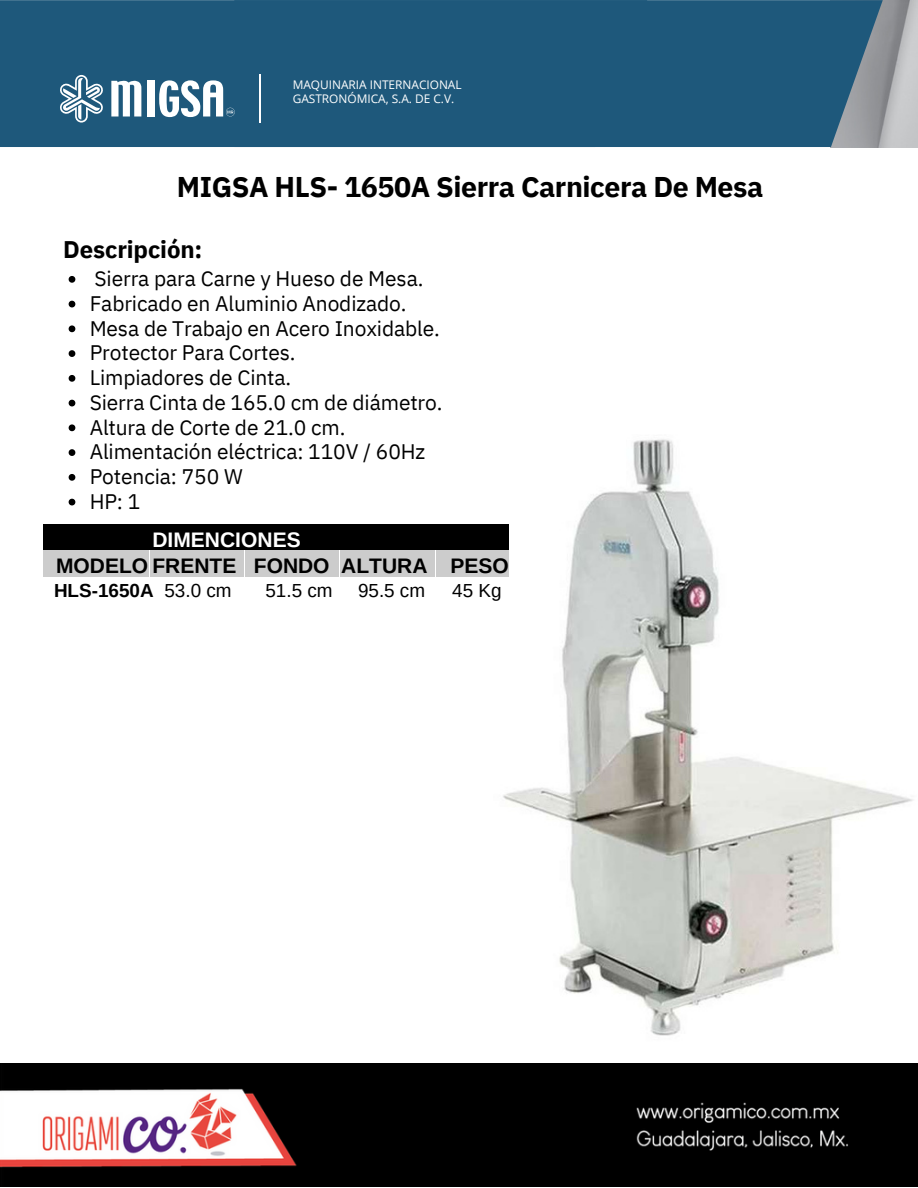
<style>
.page{position:relative;width:918px;height:1188px;background:#fff}
.page>*{position:absolute;margin:0;border:0;box-sizing:border-box;transform-origin:0 0}
.t1{font:700 28.5px "IBM Plex Sans";letter-spacing:-.015em;color:#000}
.t2{font:700 24px "IBM Plex Sans";letter-spacing:-.005em;color:#000}
.t3{font:21px "IBM Plex Sans";letter-spacing:-.005em;color:#000}
.t4{font:700 21px "Arimo";color:#000}
.t5{font:700 21px "Arimo";color:#fff}
.t6{font:18.9px "Arimo";color:#000}
.t7{font:700 18.9px "Arimo";color:#000}
.t8{font:11.85px/14.5px "Open Sans";color:#fff}
</style>
<div class="page">
<img style="left:493px;top:439px;width:420px;height:597px">
<div style="left:43px;top:525px;width:467px;height:25px;background:#000"></div>
<div style="left:43px;top:550px;width:105px;height:27px;background:#ccc"></div>
<div style="left:149px;top:550px;width:95px;height:27px;background:#ccc"></div>
<div style="left:245px;top:550px;width:95px;height:27px;background:#ccc"></div>
<div style="left:340px;top:550px;width:95px;height:27px;background:#ccc"></div>
<div style="left:436px;top:550px;width:74px;height:27px;background:#ccc"></div>
<hr style="left:436px;top:577px;width:74px;height:1px;background:#fff">
<svg style="left:149px;top:550px;width:1px;height:27px"></svg>
<hr style="left:436px;top:600px;width:74px;height:1px;background:#fff">
<svg style="left:510px;top:525px;width:1px;height:76px"></svg>
<svg style="left:69px;top:276px;width:6px;height:7px"></svg>
<svg style="left:69px;top:301px;width:6px;height:6px"></svg>
<svg style="left:69px;top:325px;width:6px;height:7px"></svg>
<svg style="left:69px;top:350px;width:6px;height:7px"></svg>
<svg style="left:69px;top:375px;width:6px;height:7px"></svg>
<svg style="left:69px;top:400px;width:6px;height:6px"></svg>
<svg style="left:69px;top:424px;width:6px;height:7px"></svg>
<svg style="left:69px;top:449px;width:6px;height:7px"></svg>
<svg style="left:69px;top:474px;width:6px;height:7px"></svg>
<svg style="left:69px;top:499px;width:6px;height:6px"></svg>
<img style="left:883px;top:0;width:35px;height:147px">
<svg style="left:647px;top:0;width:236px;height:147px;background:#2b5f7e"></svg>
<div style="left:0;top:0;width:647px;height:147px;background:#1e587b"></div>
<svg style="left:59px;top:75px;width:45px;height:48px"></svg>
<svg style="left:111px;top:81px;width:30px;height:36px"></svg>
<div style="left:147px;top:81px;width:8px;height:36px;background:#fff"></div>
<svg style="left:159px;top:80px;width:76px;height:37px"></svg>
<hr style="left:259px;top:75px;width:1px;height:48px;background:#fff">
<img style="left:0;top:1064px;width:918px;height:122px">
<p class="t8" style="left:293px;top:77px;width:170px">MAQUINARIA INTERNACIONAL<br>GASTRONÓMICA, S.A. DE C.V.</p>
<p class="t1" style="left:177px;top:168px;width:588px">MIGSA HLS- 1650A Sierra Carnicera De Mesa</p>
<p class="t2" style="left:63px;top:234px;width:141px">Descripción:</p>
<p class="t3" style="left:95px;top:265px;width:330px">Sierra para Carne y Hueso de Mesa.</p>
<p class="t3" style="left:90px;top:289px;width:318px">Fabricado en Aluminio Anodizado.</p>
<p class="t3" style="left:90px;top:314px;width:352px">Mesa de Trabajo en Acero Inoxidable.</p>
<p class="t3" style="left:90px;top:339px;width:207px">Protector Para Cortes.</p>
<p class="t3" style="left:90px;top:364px;width:203px">Limpiadores de Cinta.</p>
<p class="t3" style="left:90px;top:388px;width:354px">Sierra Cinta de 165.0 cm de diámetro.</p>
<p class="t3" style="left:90px;top:413px;width:257px">Altura de Corte de 21.0 cm.</p>
<p class="t3" style="left:90px;top:438px;width:337px">Alimentación eléctrica: 110V / 60Hz</p>
<p class="t3" style="left:90px;top:463px;width:155px">Potencia: 750 W</p>
<p class="t3" style="left:90px;top:487px;width:52px">HP: 1</p>
<p class="t5" style="left:152px;top:528px;width:150px">DIMENCIONES</p>
<p class="t4" style="left:56px;top:554px;width:373px">MODELO FRENTE FONDO ALTURA</p>
<p class="t4" style="left:450px;top:554px;width:60px">PESO</p>
<p class="t7" style="left:54px;top:580px;width:101px">HLS-1650A</p>
<p class="t6" style="left:164px;top:580px;width:69px">53.0 cm</p>
<p class="t6" style="left:265px;top:580px;width:69px">51.5 cm</p>
<p class="t6" style="left:358px;top:580px;width:69px">95.5 cm</p>
<p class="t6" style="left:452px;top:580px;width:51px">45 Kg</p>
</div>
